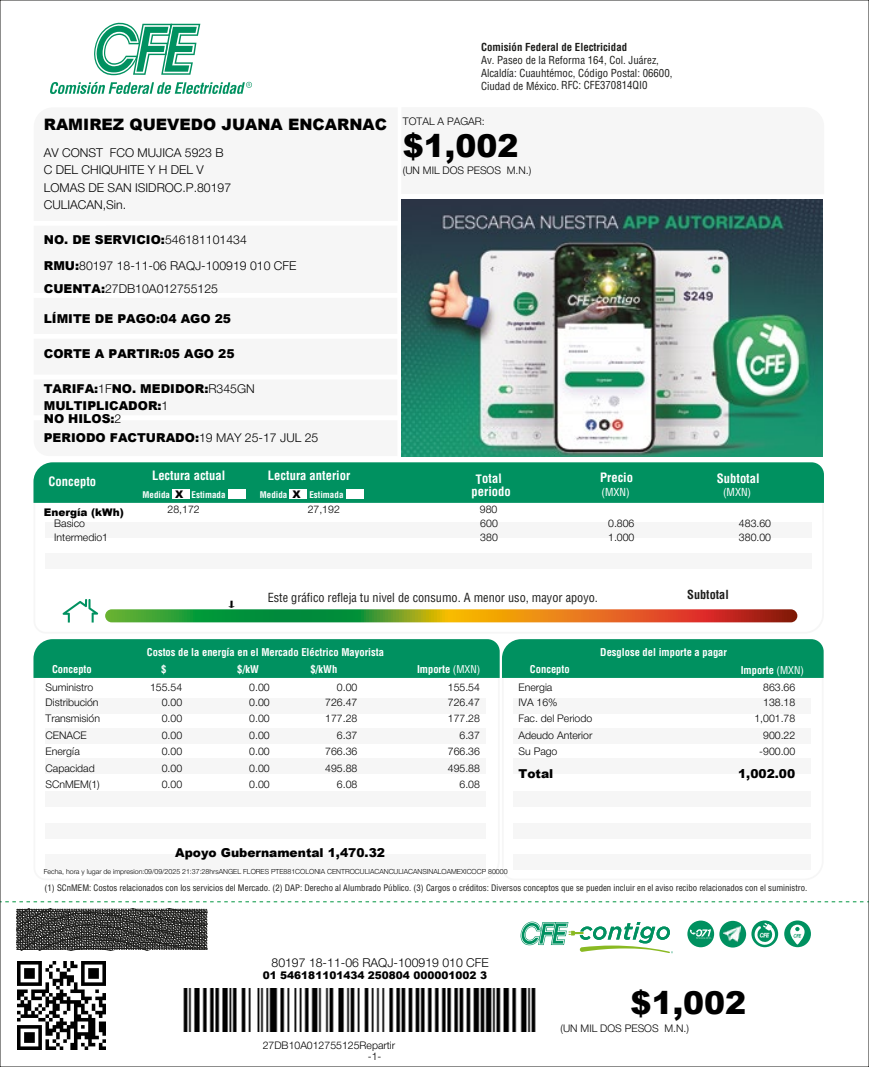
<style>
.page{position:relative;width:869px;height:1067px;background:#fff}
.page>*{position:absolute;margin:0;border:0;box-sizing:border-box;transform-origin:0 0}
.t1{font:900 31.5px "Arial";color:#000}
.t2{font:900 15.75px "Arial";color:#000}
.t3{font:700 condensed 12.6px "Helvetica LT Std";color:#fff}
.t4{font:900 12.25px/17.5px "Arial";color:#000}
.t5{font:300 12.25px/17.5px "Helvetica Neue Cyr";color:#000}
.t6{font:condensed 12.25px "Helvetica LT Std";color:#1d1d1b}
.t7{font:700 condensed 12.25px "Helvetica LT Std";color:#1d1d1b}
.t8{font:condensed 10.85px/12.6px "Helvetica LT Std";color:#1d1d1b}
.t9{font:700 condensed 10.85px "Helvetica LT Std";color:#1d1d1b}
.t10{font:condensed 10.85px "Helvetica LT Std";color:#fff}
.t11{font:300 10.5px "Helvetica Neue Cyr";color:#000}
.t12{font:700 condensed 10.5px/16.6px "Helvetica LT Std";color:#fff}
.t13{font:900 10.5px "Arial";color:#000}
.t14{font:700 condensed 8.92px "Helvetica LT Std";color:#fff}
.t15{font:condensed 8.75px "Helvetica LT Std";color:#1d1d1b}
.t16{font:300 7px "Helvetica Neue Cyr";color:#000}
.s1{font-family:"Helvetica Neue Cyr";font-weight:300}
.s2{font-family:"Arial";font-weight:900}
.s3{font-weight:400}
</style>
<div class="page">
<svg style="left:67px;top:613px;width:731px;height:10px"></svg>
<div style="left:33px;top:462px;width:790px;height:41px;background:#009160"></div>
<svg style="left:62px;top:599px;width:36px;height:23px"></svg>
<svg style="left:105px;top:609px;width:692px;height:13px;background:#8b812b"></svg>
<div style="left:33px;top:639px;width:790px;height:39px;background:#009160"></div>
<svg style="left:687px;top:920px;width:26px;height:27px"></svg>
<svg style="left:719px;top:920px;width:26px;height:27px"></svg>
<svg style="left:751px;top:920px;width:26px;height:27px"></svg>
<svg style="left:784px;top:920px;width:26px;height:27px"></svg>
<svg style="left:520px;top:921px;width:152px;height:32px"></svg>
<svg style="left:94px;top:22px;width:106px;height:53px"></svg>
<svg style="left:50px;top:82px;width:202px;height:12px"></svg>
<img style="left:722px;top:925px;width:17px;height:17px">
<div style="left:172px;top:489px;width:18px;height:10px;background:#fff"></div>
<div style="left:228px;top:489px;width:18px;height:10px;background:#fff"></div>
<div style="left:289px;top:489px;width:18px;height:10px;background:#fff"></div>
<div style="left:346px;top:489px;width:18px;height:10px;background:#fff"></div>
<img style="left:401px;top:199px;width:420px;height:257px">
<div style="left:34px;top:298px;width:363px;height:36px;background:#f6f6f6"></div>
<div style="left:34px;top:339px;width:363px;height:35px;background:#f6f6f6"></div>
<div style="left:34px;top:225px;width:363px;height:68px;background:#f6f6f6"></div>
<div style="left:34px;top:379px;width:363px;height:36px;background:#f6f6f6"></div>
<svg style="left:16px;top:908px;width:191px;height:42px;background:#484846"></svg>
<svg style="left:5px;top:901px;width:859px;height:1px"></svg>
<img style="left:183px;top:988px;width:353px;height:44px">
<img style="left:18px;top:962px;width:87px;height:87px">
<p class="t9" style="left:481px;top:41px;width:148px">Comisión Federal de Electricidad</p>
<p class="t8" style="left:481px;top:54px;width:193px">Av. Paseo de la Reforma 164, Col. Juárez,<br>Alcaldía: Cuauhtémoc, Código Postal: 06600,</p>
<h2 class="t2" style="left:44px;top:113px;width:344px">RAMIREZ QUEVEDO JUANA ENCARNAC</h2>
<p class="t5" style="left:44px;top:145px;width:189px">AV CONST FCO MUJICA 5923 B<br>C DEL CHIQUHITE Y H DEL V<br>LOMAS DE SAN ISIDROC.P.80197<br>CULIACAN,Sin.</p>
<p class="t4" style="left:44px;top:230px;width:204px">NO. DE SERVICIO:<span class="s1">546181101434</span></p>
<p class="t5" style="left:44px;top:256px;width:254px;line-height:22.8px"><span class="s2">RMU:</span>80197 18-11-06 RAQJ-100919 010 CFE<br><span class="s2">CUENTA:</span>27DB10A012755125</p>
<p class="t4" style="left:44px;top:309px;width:189px">LÍMITE DE PAGO:04 AGO 25</p>
<p class="t4" style="left:44px;top:344px;width:192px">CORTE A PARTIR:05 AGO 25</p>
<p class="t4" style="left:44px;top:379px;width:212px">TARIFA:<span class="s1">1F</span>NO. MEDIDOR:<span class="s1">R345GN<br></span>MULTIPLICADOR:<span class="s1">1</span></p>
<p class="t4" style="left:44px;top:408px;width:276px;line-height:19.2px">NO HILOS:<span class="s1">2<br></span>PERIODO FACTURADO:<span class="s1">19 MAY 25-17 JUL 25</span></p>
<p class="t8" style="left:481px;top:79px;width:168px">Ciudad de México. RFC: CFE370814QI0</p>
<p class="t11" style="left:402px;top:118px;width:83px">TOTAL A PAGAR:</p>
<h1 class="t1" style="left:402px;top:122px;width:117px">$1,002</h1>
<p class="t11" style="left:402px;top:167px;width:130px">(UN MIL DOS PESOS M.N.)</p>
<p class="t3" style="left:152px;top:467px;width:75px">Lectura actual</p>
<p class="t14" style="left:142px;top:489px;width:29px">Medida</p>
<p class="t14" style="left:191px;top:489px;width:35px">Estimada</p>
<p class="t3" style="left:268px;top:468px;width:84px">Lectura anterior</p>
<p class="t14" style="left:260px;top:489px;width:29px">Medida</p>
<p class="t14" style="left:309px;top:489px;width:35px">Estimada</p>
<p class="t3" style="left:600px;top:469px;width:34px">Precio</p>
<p class="t3" style="left:48px;top:473px;width:49px">Concepto</p>
<p class="t3" style="left:475px;top:471px;width:27px;rotate:-1deg">Total</p>
<p class="t3" style="left:471px;top:483px;width:41px">periodo</p>
<p class="t10" style="left:601px;top:485px;width:30px">(MXN)</p>
<p class="t13" style="left:175px;top:486px;width:10px">X</p>
<p class="t13" style="left:292px;top:486px;width:10px">X</p>
<p class="t3" style="left:716px;top:471px;width:44px">Subtotal</p>
<p class="t10" style="left:722px;top:485px;width:30px">(MXN)</p>
<p class="t11" style="left:167px;top:505px;width:34px">28,172</p>
<p class="t11" style="left:307px;top:505px;width:34px">27,192</p>
<p class="t11" style="left:479px;top:505px;width:19px">980</p>
<p class="t13" style="left:44px;top:504px;width:81px">Energía (kWh)</p>
<p class="t11" style="left:54px;top:519px;width:32px">Basico</p>
<p class="t11" style="left:480px;top:519px;width:19px">600</p>
<p class="t11" style="left:608px;top:519px;width:28px">0.806</p>
<p class="t11" style="left:738px;top:519px;width:34px">483.60</p>
<p class="t11" style="left:54px;top:534px;width:55px">Intermedio1</p>
<p class="t11" style="left:480px;top:534px;width:19px">380</p>
<p class="t11" style="left:608px;top:534px;width:28px">1.000</p>
<p class="t11" style="left:738px;top:534px;width:34px">380.00</p>
<p class="t11" style="left:228px;top:601px;width:9px">↓</p>
<p class="t6" style="left:267px;top:589px;width:331px">Este gráfico refleja tu nivel de consumo. A menor uso, mayor apoyo.</p>
<p class="t7" style="left:687px;top:586px;width:43px">Subtotal</p>
<p class="t12" style="left:161px;top:644px;width:224px;text-indent:-14px">Costos de la energía en el Mercado Eléctrico Mayorista $</p>
<p class="t12" style="left:600px;top:644px;width:128px">Desglose del importe a pagar</p>
<p class="t12" style="left:237px;top:660px;width:23px">$/kW</p>
<p class="t12" style="left:310px;top:660px;width:28px">$/kWh</p>
<p class="t12" style="left:52px;top:660px;width:41px">Concepto</p>
<p class="t12" style="left:417px;top:660px;width:65px">Importe <span class="s3">(MXN)</span></p>
<p class="t12" style="left:740px;top:661px;width:65px">Importe <span class="s3">(MXN)</span></p>
<p class="t12" style="left:529px;top:660px;width:41px">Concepto</p>
<p class="t11" style="left:46px;top:683px;width:49px">Suministro</p>
<p class="t11" style="left:150px;top:683px;width:34px">155.54</p>
<p class="t11" style="left:249px;top:683px;width:22px">0.00</p>
<p class="t11" style="left:337px;top:683px;width:22px">0.00</p>
<p class="t11" style="left:447px;top:683px;width:34px">155.54</p>
<p class="t11" style="left:46px;top:698px;width:55px">Distribución</p>
<p class="t11" style="left:162px;top:698px;width:22px">0.00</p>
<p class="t11" style="left:249px;top:698px;width:22px">0.00</p>
<p class="t11" style="left:325px;top:698px;width:34px">726.47</p>
<p class="t11" style="left:447px;top:698px;width:34px">726.47</p>
<p class="t11" style="left:46px;top:715px;width:56px">Transmisión</p>
<p class="t11" style="left:162px;top:715px;width:22px">0.00</p>
<p class="t11" style="left:249px;top:715px;width:22px">0.00</p>
<p class="t11" style="left:325px;top:715px;width:34px">177.28</p>
<p class="t11" style="left:447px;top:715px;width:34px">177.28</p>
<p class="t11" style="left:46px;top:731px;width:43px">CENACE</p>
<p class="t11" style="left:162px;top:731px;width:22px">0.00</p>
<p class="t11" style="left:249px;top:731px;width:22px">0.00</p>
<p class="t11" style="left:337px;top:731px;width:22px">6.37</p>
<p class="t11" style="left:459px;top:731px;width:22px">6.37</p>
<p class="t11" style="left:46px;top:748px;width:36px">Energía</p>
<p class="t11" style="left:162px;top:748px;width:22px">0.00</p>
<p class="t11" style="left:249px;top:748px;width:22px">0.00</p>
<p class="t11" style="left:325px;top:748px;width:34px">766.36</p>
<p class="t11" style="left:447px;top:748px;width:34px">766.36</p>
<p class="t11" style="left:46px;top:764px;width:51px">Capacidad</p>
<p class="t11" style="left:162px;top:764px;width:22px">0.00</p>
<p class="t11" style="left:249px;top:764px;width:22px">0.00</p>
<p class="t11" style="left:325px;top:764px;width:34px">495.88</p>
<p class="t11" style="left:447px;top:764px;width:34px">495.88</p>
<p class="t11" style="left:46px;top:781px;width:56px">SCnMEM(1)</p>
<p class="t11" style="left:162px;top:781px;width:22px">0.00</p>
<p class="t11" style="left:249px;top:781px;width:22px">0.00</p>
<p class="t11" style="left:337px;top:781px;width:22px">6.08</p>
<p class="t11" style="left:459px;top:781px;width:22px">6.08</p>
<p class="t11" style="left:518px;top:683px;width:35px">Energia</p>
<p class="t11" style="left:762px;top:683px;width:34px">863.66</p>
<p class="t11" style="left:518px;top:698px;width:41px">IVA 16%</p>
<p class="t11" style="left:762px;top:698px;width:34px">138.18</p>
<p class="t11" style="left:518px;top:715px;width:75px">Fac. del Periodo</p>
<p class="t11" style="left:754px;top:715px;width:42px">1,001.78</p>
<p class="t11" style="left:518px;top:731px;width:75px">Adeudo Anterior</p>
<p class="t11" style="left:762px;top:731px;width:34px">900.22</p>
<p class="t11" style="left:518px;top:748px;width:40px">Su Pago</p>
<p class="t11" style="left:759px;top:748px;width:37px">-900.00</p>
<p class="t4" style="left:518px;top:764px;width:36px">Total</p>
<p class="t4" style="left:737px;top:764px;width:59px">1,002.00</p>
<p class="t4" style="left:175px;top:843px;width:211px">Apoyo Gubernamental 1,470.32</p>
<p class="t16" style="left:44px;top:869px;width:465px">Fecha, hora y lugar de impresion:09/09/2025 21:37:28hrsANGEL FLORES PTE881COLONIA CENTROCULIACANCULIACANSINALOAMEXICOCP 80000</p>
<p class="t15" style="left:45px;top:882px;width:763px">(1) SCnMEM: Costos relacionados con los servicios del Mercado. (2) DAP: Derecho al Alumbrado Público. (3) Cargos o créditos: Diversos conceptos que se pueden incluir en el aviso recibo relacionados con el suministro.</p>
<p class="t5" style="left:271px;top:955px;width:218px">80197 18-11-06 RAQJ-100919 010 CFE</p>
<p class="t13" style="left:262px;top:967px;width:226px">01 546181101434 250804 000001002 3</p>
<p class="t11" style="left:262px;top:1042px;width:134px">27DB10A012755125Repartir</p>
<p class="t11" style="left:368px;top:1052px;width:15px">-1-</p>
<h1 class="t1" style="left:630px;top:979px;width:117px">$1,002</h1>
<p class="t11" style="left:560px;top:1024px;width:130px">(UN MIL DOS PESOS M.N.)</p>
</div>
